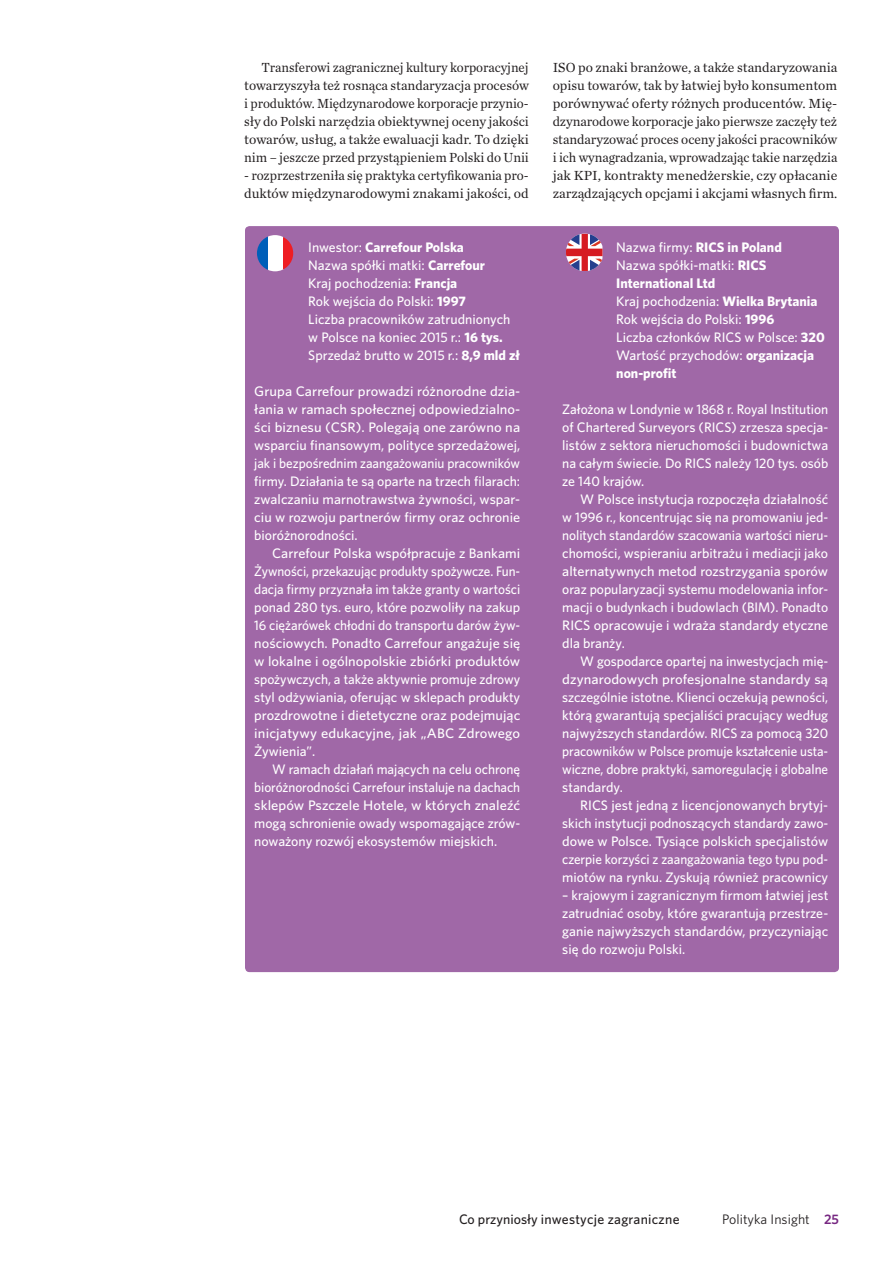
<style>
.page{position:relative;width:893px;height:1263px;background:#fff}
.page>*{position:absolute;margin:0;border:0;box-sizing:border-box;transform-origin:0 0}
.kluczowe_wnioski{font:500 13.8px/18px "Whitney";color:#fff;text-align:justify}
.Body{font:13.8px/18px "Chronicle Text G1";color:#231f20;text-align:justify}
.kluczowe_wnioski-2{font:500 13.8px/18px "Whitney";color:#fff;text-align:justify;scale:1.04 1}
.Body-2{font:13.8px/18px "Chronicle Text G1";color:#231f20;text-align:justify;scale:.95 1}
.kluczowe_wnioski-3{font:700 13.8px/18px "Whitney";color:#fff}
.Body-3{font:13.8px/18px "Chronicle Text G1";color:#231f20;scale:.96 1}
.t1{font:500 13.8px "Whitney";letter-spacing:.01em;color:#231f20}
.t2{font:13.8px "Whitney";letter-spacing:.005em;color:#231f20}
.s1{font-weight:500}
.s2{font-weight:700}
.s3{font-weight:600;color:#772882}
</style>
<div class="page">
<div style="left:245px;top:226px;width:594px;height:746px;background:#a068a7;border-radius:4px"></div>
<svg style="left:566px;top:234px;width:36px;height:37px"></svg>
<svg style="left:257px;top:236px;width:11px;height:34px"></svg>
<div style="left:268px;top:235px;width:15px;height:36px;background:#fff"></div>
<svg style="left:283px;top:237px;width:10px;height:33px"></svg>
<p class="Body-2" style="left:244px;top:58px;width:301px;text-indent:17px">Transferowi zagranicznej kultury korporacyjnej towarzyszyła też rosnąca standaryzacja procesów i produktów. Międzynarodowe korporacje przynio&shy;sły do Polski narzędzia obiektywnej oceny jakości towarów, usług, a także ewaluacji kadr. To dzięki nim – jeszcze przed przystąpieniem Polski do Unii</p>
<p class="Body-3" style="left:244px;top:166px;width:298px">- rozprzestrzeniła się praktyka certyfikowania pro&shy;duktów międzynarodowymi znakami jakości, od</p>
<p class="kluczowe_wnioski-3" style="left:308px;top:238px;width:157px"><span class="s1">Inwestor:</span> Carrefour Polska</p>
<p class="kluczowe_wnioski" style="left:308px;top:256px;width:178px">Nazwa spółki matki: <span class="s2">Carrefour</span></p>
<p class="kluczowe_wnioski" style="left:308px;top:274px;width:151px">Kraj pochodzenia: <span class="s2">Francja</span></p>
<p class="kluczowe_wnioski" style="left:308px;top:292px;width:159px">Rok wejścia do Polski: <span class="s2">1997</span></p>
<p class="kluczowe_wnioski" style="left:308px;top:310px;width:204px">Liczba pracowników zatrudnionych w Polsce na koniec 2015 r.: <span class="s2">16 tys.</span></p>
<p class="kluczowe_wnioski" style="left:308px;top:346px;width:213px">Sprzedaż brutto w 2015 r.: <span class="s2">8,9 mld zł</span></p>
<p class="kluczowe_wnioski-2" style="left:254px;top:382px;width:257px">Grupa Carrefour prowadzi różnorodne dzia&shy;łania w ramach społecznej odpowiedzialno&shy;ści biznesu (CSR). Polegają one zarówno na wsparciu finansowym, polityce sprzedażowej, jak i bezpośrednim zaangażowaniu pracowników firmy. Działania te są oparte na trzech filarach: zwalczaniu marnotrawstwa żywności, wspar&shy;ciu w rozwoju partnerów firmy oraz ochronie bioróżnorodności.</p>
<p class="kluczowe_wnioski" style="left:254px;top:544px;width:268px;text-indent:18px">Carrefour Polska współpracuje z Bankami Żywności, przekazując produkty spożywcze. Fun&shy;dacja firmy przyznała im także granty o wartości ponad 280 tys. euro, które pozwoliły na zakup 16 ciężarówek chłodni do transportu darów żyw&shy;nościowych. Ponadto Carrefour angażuje się w lokalne i ogólnopolskie zbiórki produktów spożywczych, a także aktywnie promuje zdrowy styl odżywiania, oferując w sklepach produkty prozdrowotne i dietetyczne oraz podejmując inicjatywy edukacyjne, jak „ABC Zdrowego Żywienia”.</p>
<p class="kluczowe_wnioski" style="left:254px;top:760px;width:267px;text-indent:18px">W ramach działań mających na celu ochronę bioróżnorodności Carrefour instaluje na dachach sklepów Pszczele Hotele, w których znaleźć mogą schronienie owady wspomagające zrów&shy;noważony rozwój ekosystemów miejskich.</p>
<p class="Body" style="left:553px;top:58px;width:286px">ISO po znaki branżowe, a także standaryzowania opisu towarów, tak by łatwiej było konsumentom porównywać oferty różnych producentów. Mię&shy;dzynarodowe korporacje jako pierwsze zaczęły też standaryzować proces oceny jakości pracowników i ich wynagradzania, wprowadzając takie narzędzia jak KPI, kontrakty menedżerskie, czy opłacanie zarządzających opcjami i akcjami własnych firm.</p>
<p class="kluczowe_wnioski-3" style="left:616px;top:238px;width:167px"><span class="s1">Nazwa firmy:</span> RICS in Poland</p>
<p class="kluczowe_wnioski-3" style="left:616px;top:256px;width:152px"><span class="s1">Nazwa spółki-matki:</span> RICS<br>International Ltd</p>
<p class="kluczowe_wnioski" style="left:616px;top:292px;width:203px">Kraj pochodzenia: <span class="s2">Wielka Brytania</span></p>
<p class="kluczowe_wnioski" style="left:616px;top:310px;width:160px">Rok wejścia do Polski: <span class="s2">1996</span></p>
<p class="kluczowe_wnioski" style="left:616px;top:328px;width:210px">Liczba członków RICS w Polsce: <span class="s2">320</span></p>
<p class="kluczowe_wnioski-3" style="left:616px;top:346px;width:199px"><span class="s1">Wartość przychodów:</span> organizacja non-profit</p>
<p class="kluczowe_wnioski" style="left:562px;top:400px;width:268px">Założona w Londynie w 1868 r. Royal Institution of Chartered Surveyors (RICS) zrzesza specja&shy;listów z sektora nieruchomości i budownictwa na całym świecie. Do RICS należy 120 tys. osób ze 140 krajów.</p>
<p class="kluczowe_wnioski" style="left:562px;top:490px;width:267px;text-indent:18px">W Polsce instytucja rozpoczęła działalność w 1996 r., koncentrując się na promowaniu jed&shy;nolitych standardów szacowania wartości nieru&shy;chomości, wspieraniu arbitrażu i mediacji jako alternatywnych metod rozstrzygania sporów oraz popularyzacji systemu modelowania infor&shy;macji o budynkach i budowlach (BIM). Ponadto RICS opracowuje i wdraża standardy etyczne dla branży.</p>
<p class="kluczowe_wnioski" style="left:562px;top:652px;width:267px;text-indent:18px">W gospodarce opartej na inwestycjach mię&shy;dzynarodowych profesjonalne standardy są szczególnie istotne. Klienci oczekują pewności, którą gwarantują specjaliści pracujący według najwyższych standardów. RICS za pomocą 320 pracowników w Polsce promuje kształcenie usta&shy;wiczne, dobre praktyki, samoregulację i globalne standardy.</p>
<p class="kluczowe_wnioski" style="left:562px;top:796px;width:268px;text-indent:18px">RICS jest jedną z licencjonowanych brytyj&shy;skich instytucji podnoszących standardy zawo&shy;dowe w Polsce. Tysiące polskich specjalistów czerpie korzyści z zaangażowania tego typu pod&shy;miotów na rynku. Zyskują również pracownicy</p>
<p class="kluczowe_wnioski" style="left:562px;top:886px;width:268px">– krajowym i zagranicznym firmom łatwiej jest zatrudniać osoby, które gwarantują przestrze&shy;ganie najwyższych standardów, przyczyniając się do rozwoju Polski.</p>
<p class="t1" style="left:459px;top:1210px;width:222px">Co przyniosły inwestycje zagraniczne</p>
<p class="t2" style="left:722px;top:1210px;width:118px">Polityka Insight <span class="s3">25</span></p>
</div>
